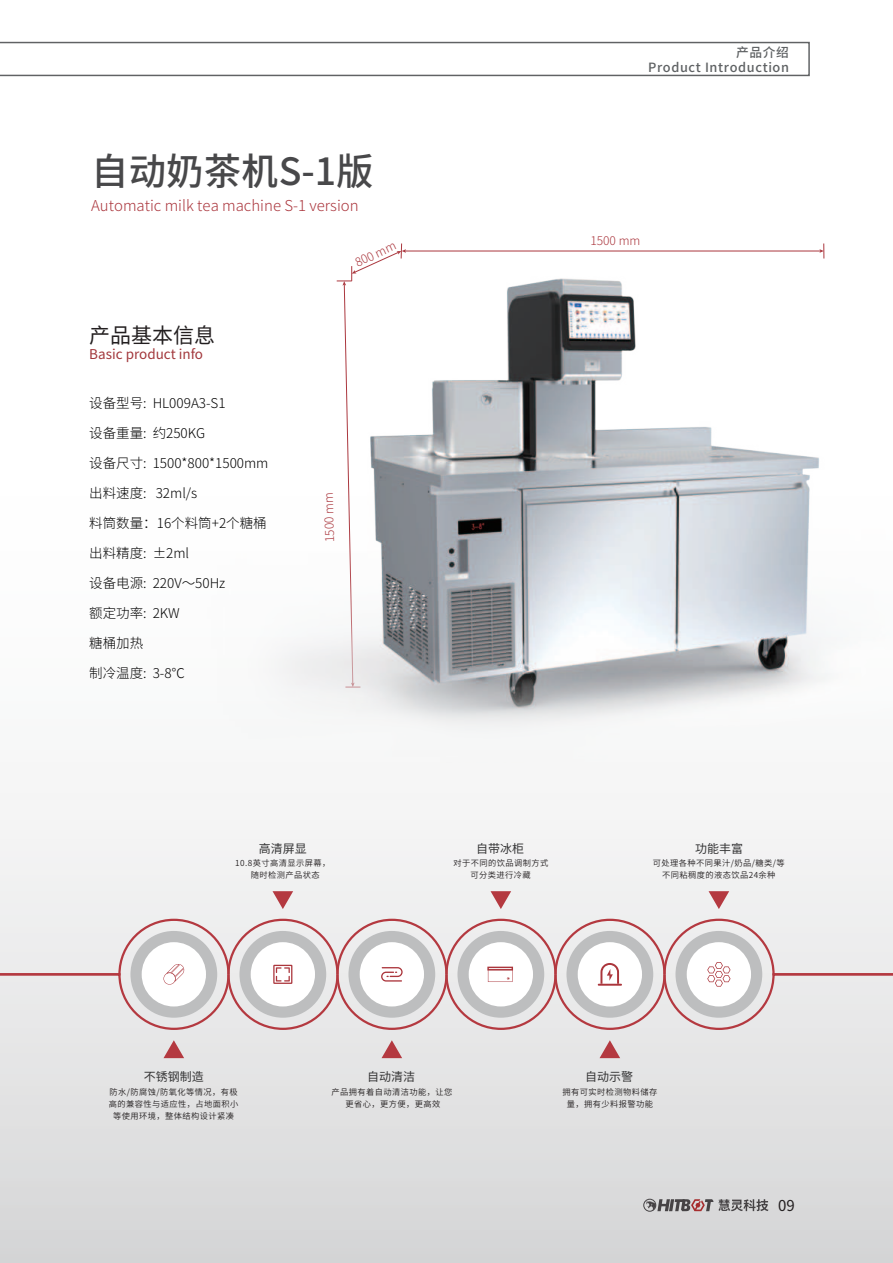
<style>
.page{position:relative;width:893px;height:1263px;background:#fff}
.page>*{position:absolute;margin:0;border:0;box-sizing:border-box;transform-origin:0 0}
.t1{font:500 37.5px "Source Han Sans CN";color:#48484a}
.t2{font:21px "Source Han Sans CN";color:#231f20}
.t3{font:300 15px "Source Han Sans CN";color:#ab373e}
.t4{font:15px "Source Han Sans CN";color:#231f20}
.t5{font:300 13.5px "Source Han Sans CN";color:#030303}
.t6{font:13.5px "Source Han Sans CN";color:#a2373b}
.t7{font:500 12.75px/15.3px "Source Han Sans CN";letter-spacing:.05em;color:#5e6163;text-align:right}
.t8{font:12px "Source Han Sans CN";color:#333334}
.t9{font:300 12px "Source Han Sans CN";letter-spacing:-.01em;color:#ab373e}
.t10{font:8.25px/12px "Source Han Sans CN";letter-spacing:.05em;color:#231f20;text-align:center}
</style>
<div class="page">
<svg style="left:0;top:820px;width:893px;height:443px;background:#dfdfe0"></svg>
<svg style="left:164px;top:1040px;width:20px;height:18px"></svg>
<svg style="left:273px;top:891px;width:20px;height:18px"></svg>
<svg style="left:491px;top:891px;width:20px;height:18px"></svg>
<svg style="left:709px;top:891px;width:20px;height:18px"></svg>
<svg style="left:382px;top:1040px;width:20px;height:18px"></svg>
<svg style="left:600px;top:1040px;width:20px;height:18px"></svg>
<svg style="left:0;top:917px;width:893px;height:114px"></svg>
<div style="left:644px;top:1199px;width:12px;height:12px;border:1px solid #464345;border-radius:50%"></div>
<svg style="left:646px;top:1199px;width:122px;height:12px"></svg>
<div style="left:0;top:42px;width:810px;height:34px;border:1px solid #606264"></div>
<img style="left:31px;top:243px;width:862px;height:648px">
<h1 class="t1" style="left:91px;top:151px;width:284px">自动奶茶机S-1版</h1>
<h3 class="t3" style="left:91px;top:197px;width:269px">Automatic milk tea machine S-1 version</h3>
<h2 class="t2" style="left:89px;top:323px;width:127px">产品基本信息</h2>
<h3 class="t6" style="left:89px;top:346px;width:115px">Basic product info</h3>
<h3 class="t5" style="left:89px;top:395px;width:138px">设备型号: HL009A3-S1</h3>
<h3 class="t5" style="left:89px;top:425px;width:117px">设备重量: 约250KG</h3>
<h3 class="t5" style="left:89px;top:455px;width:181px">设备尺寸: 1500*800*1500mm</h3>
<h3 class="t5" style="left:89px;top:485px;width:110px">出料速度: 32ml/s</h3>
<h3 class="t5" style="left:89px;top:515px;width:179px">料筒数量：16个料筒+2个糖桶</h3>
<h3 class="t5" style="left:89px;top:545px;width:101px">出料精度: ±2ml</h3>
<h3 class="t5" style="left:89px;top:575px;width:138px">设备电源: 220V～50Hz</h3>
<h3 class="t5" style="left:89px;top:605px;width:92px">额定功率: 2KW</h3>
<h3 class="t5" style="left:89px;top:635px;width:55px">糖桶加热</h3>
<h3 class="t5" style="left:89px;top:665px;width:97px">制冷温度: 3-8℃</h3>
<h3 class="t9" style="left:353px;top:257px;width:45px;rotate:-25deg">800 mm</h3>
<h3 class="t9" style="left:323px;top:542px;width:52px;rotate:-92deg">1500 mm</h3>
<h3 class="t7" style="left:648px;top:45px;width:142px">产品介绍<br>Product Introduction</h3>
<h3 class="t9" style="left:590px;top:234px;width:52px">1500 mm</h3>
<h3 class="t8" style="left:259px;top:842px;width:49px">高清屏显</h3>
<p class="t10" style="left:251px;top:857px;width:81px;text-align:left;text-indent:-16px">10.8英寸高清显示屏幕，随时检测产品状态</p>
<h3 class="t8" style="left:476px;top:842px;width:49px">自带冰柜</h3>
<p class="t10" style="left:453px;top:857px;width:96px">对于不同的饮品调制方式可分类进行冷藏</p>
<h3 class="t8" style="left:695px;top:842px;width:49px">功能丰富</h3>
<p class="t10" style="left:653px;top:857px;width:133px">可处理各种不同果汁/奶品/糖类/等不同粘稠度的液态饮品24余种</p>
<h3 class="t8" style="left:144px;top:1070px;width:62px">不锈钢制造</h3>
<p class="t10" style="left:109px;top:1086px;width:131px">防水/防腐蚀/防氧化等情况，有极高的兼容性与适应性，占地面积小等使用环境，整体结构设计紧凑</p>
<h3 class="t8" style="left:367px;top:1070px;width:49px">自动清洁</h3>
<p class="t10" style="left:331px;top:1086px;width:122px">产品拥有着自动清洁功能，让您更省心，更方便，更高效</p>
<h3 class="t8" style="left:585px;top:1070px;width:49px">自动示警</h3>
<p class="t10" style="left:562px;top:1086px;width:96px">拥有可实时检测物料储存量，拥有少料报警功能</p>
<h3 class="t4" style="left:778px;top:1196px;width:18px">09</h3>
</div>
